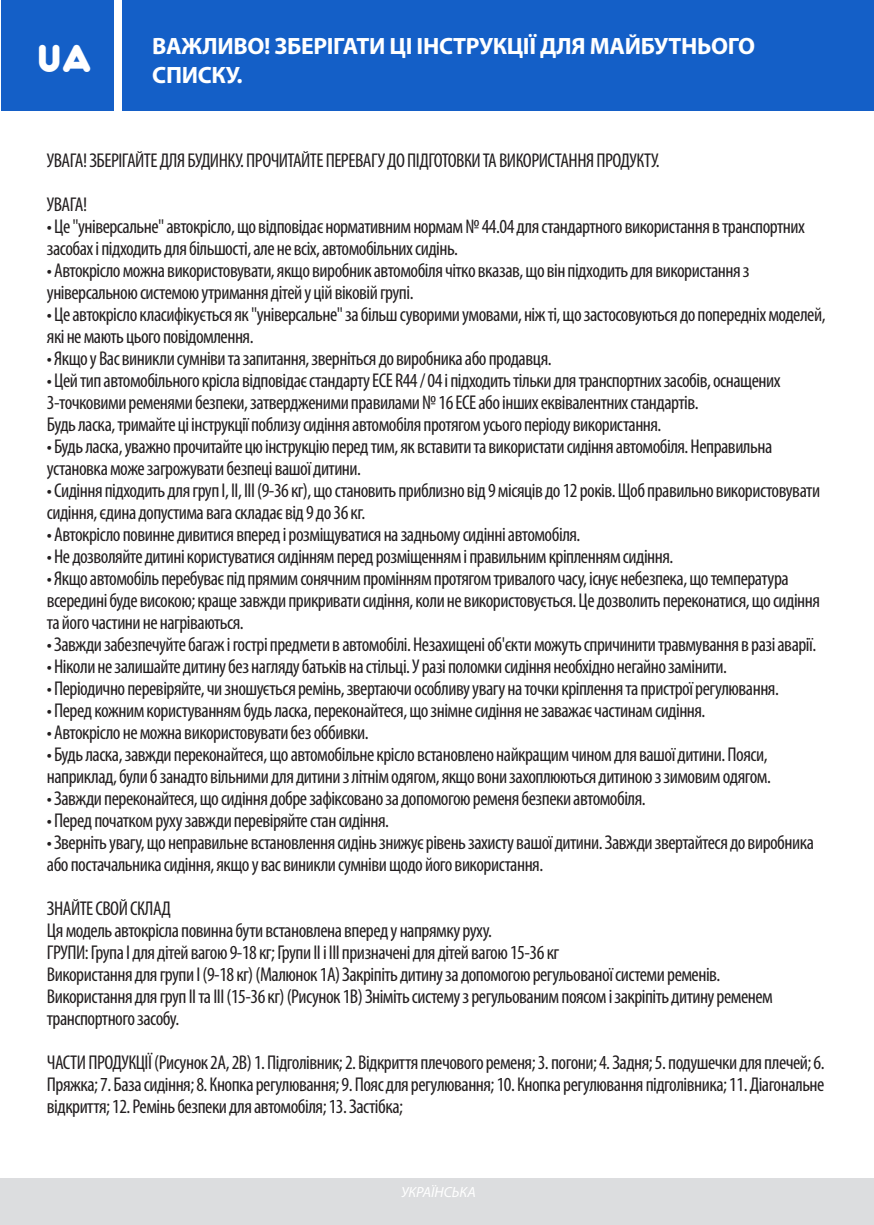
<style>
.page{position:relative;width:874px;height:1225px;background:#fff}
.page>*{position:absolute;margin:0;border:0;box-sizing:border-box;transform-origin:0 0}
.t1{font:34.8px "Dunkin";color:#fff}
.t2{font:700 23.6px "Myriad Pro";letter-spacing:-.015em;color:#fff}
.t3{font:condensed 20px/22px "Myriad Pro";letter-spacing:-.025em;color:#231f20}
.t4{font:italic 14.8px "Myriad Pro";color:#fff}
</style>
<div class="page">
<div style="left:0;top:1178px;width:873px;height:46px;background:#dcdddf"></div>
<div style="left:122px;top:0;width:751px;height:110px;background:#145fc7"></div>
<div style="left:1px;top:0;width:112px;height:110px;background:#145fc7"></div>
<h1 class="t1" style="left:39px;top:29px;width:56px">UA</h1>
<p class="t2" style="left:152px;top:31px;width:604px">ВАЖЛИВО! ЗБЕРІГАТИ ЦІ ІНСТРУКЦІЇ ДЛЯ МАЙБУТНЬОГО</p>
<p class="t2" style="left:152px;top:59px;width:92px">СПИСКУ.</p>
<p class="t3" style="left:47px;top:149px;width:614px">УВАГА! ЗБЕРІГАЙТЕ ДЛЯ БУДИНКУ. ПРОЧИТАЙТЕ ПЕРЕВАГУ ДО ПІДГОТОВКИ ТА ВИКОРИСТАННЯ ПРОДУКТУ.</p>
<p class="t3" style="left:47px;top:193px;width:42px">УВАГА!</p>
<p class="t3" style="left:47px;top:215px;width:759px">• Це "універсальне" автокрісло, що відповідає нормативним нормам № 44.04 для стандартного використання в транспортних засобах і підходить для більшості, але не всіх, автомобільних сидінь.</p>
<p class="t3" style="left:47px;top:259px;width:703px">• Автокрісло можна використовувати, якщо виробник автомобіля чітко вказав, що він підходить для використання з універсальною системою утримання дітей у цій віковій групі.</p>
<p class="t3" style="left:47px;top:303px;width:779px">• Це автокрісло класифікується як "універсальне" за більш суворими умовами, ніж ті, що застосовуються до попередніх моделей, які не мають цього повідомлення.</p>
<p class="t3" style="left:47px;top:347px;width:506px">• Якщо у Вас виникли сумніви та запитання, зверніться до виробника або продавця.</p>
<p class="t3" style="left:47px;top:369px;width:734px">• Цей тип автомобільного крісла відповідає стандарту ECE R44 / 04 і підходить тільки для транспортних засобів, оснащених<br>3-точковими ременями безпеки, затвердженими правилами № 16 ECE або інших еквівалентних стандартів.<br>Будь ласка, тримайте ці інструкції поблизу сидіння автомобіля протягом усього періоду використання.</p>
<p class="t3" style="left:47px;top:435px;width:726px">• Будь ласка, уважно прочитайте цю інструкцію перед тим, як вставити та використати сидіння автомобіля. Неправильна установка може загрожувати безпеці вашої дитини.</p>
<p class="t3" style="left:47px;top:479px;width:774px">• Сидіння підходить для груп I, II, III (9-36 кг), що становить приблизно від 9 місяців до 12 років. Щоб правильно використовувати сидіння, єдина допустима вага складає від 9 до 36 кг.</p>
<p class="t3" style="left:47px;top:523px;width:534px">• Автокрісло повинне дивитися вперед і розміщуватися на задньому сидінні автомобіля.</p>
<p class="t3" style="left:47px;top:545px;width:627px">• Не дозволяйте дитині користуватися сидінням перед розміщенням і правильним кріпленням сидіння.</p>
<p class="t3" style="left:47px;top:567px;width:774px">• Якщо автомобіль перебуває під прямим сонячним промінням протягом тривалого часу, існує небезпека, що температура всередині буде високою; краще завжди прикривати сидіння, коли не використовується. Це дозволить переконатися, що сидіння та його частини не нагріваються.</p>
<p class="t3" style="left:47px;top:633px;width:770px">• Завжди забезпечуйте багаж і гострі предмети в автомобілі. Незахищені об'єкти можуть спричинити травмування в разі аварії.</p>
<p class="t3" style="left:47px;top:655px;width:681px">• Ніколи не залишайте дитину без нагляду батьків на стільці. У разі поломки сидіння необхідно негайно замінити.</p>
<p class="t3" style="left:47px;top:677px;width:733px">• Періодично перевіряйте, чи зношується ремінь, звертаючи особливу увагу на точки кріплення та пристрої регулювання.</p>
<p class="t3" style="left:47px;top:699px;width:659px">• Перед кожним користуванням будь ласка, переконайтеся, що знімне сидіння не заважає частинам сидіння.</p>
<p class="t3" style="left:47px;top:721px;width:323px">• Автокрісло не можна використовувати без оббивки.</p>
<p class="t3" style="left:47px;top:743px;width:725px">• Будь ласка, завжди переконайтеся, що автомобільне крісло встановлено найкращим чином для вашої дитини. Пояси, наприклад, були б занадто вільними для дитини з літнім одягом, якщо вони захоплюються дитиною з зимовим одягом.</p>
<p class="t3" style="left:47px;top:787px;width:600px">• Завжди переконайтеся, що сидіння добре зафіксовано за допомогою ременя безпеки автомобіля.</p>
<p class="t3" style="left:47px;top:809px;width:343px">• Перед початком руху завжди перевіряйте стан сидіння.</p>
<p class="t3" style="left:47px;top:831px;width:768px">• Зверніть увагу, що неправильне встановлення сидінь знижує рівень захисту вашої дитини. Завжди звертайтеся до виробника або постачальника сидіння, якщо у вас виникли сумніви щодо його використання.</p>
<p class="t3" style="left:47px;top:897px;width:727px">ЗНАЙТЕ СВОЙ СКЛАД<br>Ця модель автокрісла повинна бути встановлена вперед у напрямку руху.<br>ГРУПИ: Група I для дітей вагою 9-18 кг; Групи II і III призначені для дітей вагою 15-36 кг<br>Використання для групи I (9-18 кг) (Малюнок 1A) Закріпіть дитину за допомогою регульованої системи ременів.<br>Використання для груп II та III (15-36 кг) (Рисунок 1B) Зніміть систему з регульованим поясом і закріпіть дитину ременем транспортного засобу.</p>
<p class="t3" style="left:47px;top:1051px;width:778px;text-align:justify">ЧАСТИ ПРОДУКЦІЇ (Рисунок 2A, 2B) 1. Підголівник; 2. Відкриття плечового ременя; 3. погони; 4. Задня; 5. подушечки для плечей; 6.<br>Пряжка; 7. База сидіння; 8. Кнопка регулювання; 9. Пояс для регулювання; 10. Кнопка регулювання підголівника; 11. Діагональне відкриття; 12. Ремінь безпеки для автомобіля; 13. Застібка;</p>
<p class="t4" style="left:401px;top:1182px;width:76px">УКРАЇНСЬКА</p>
</div>
